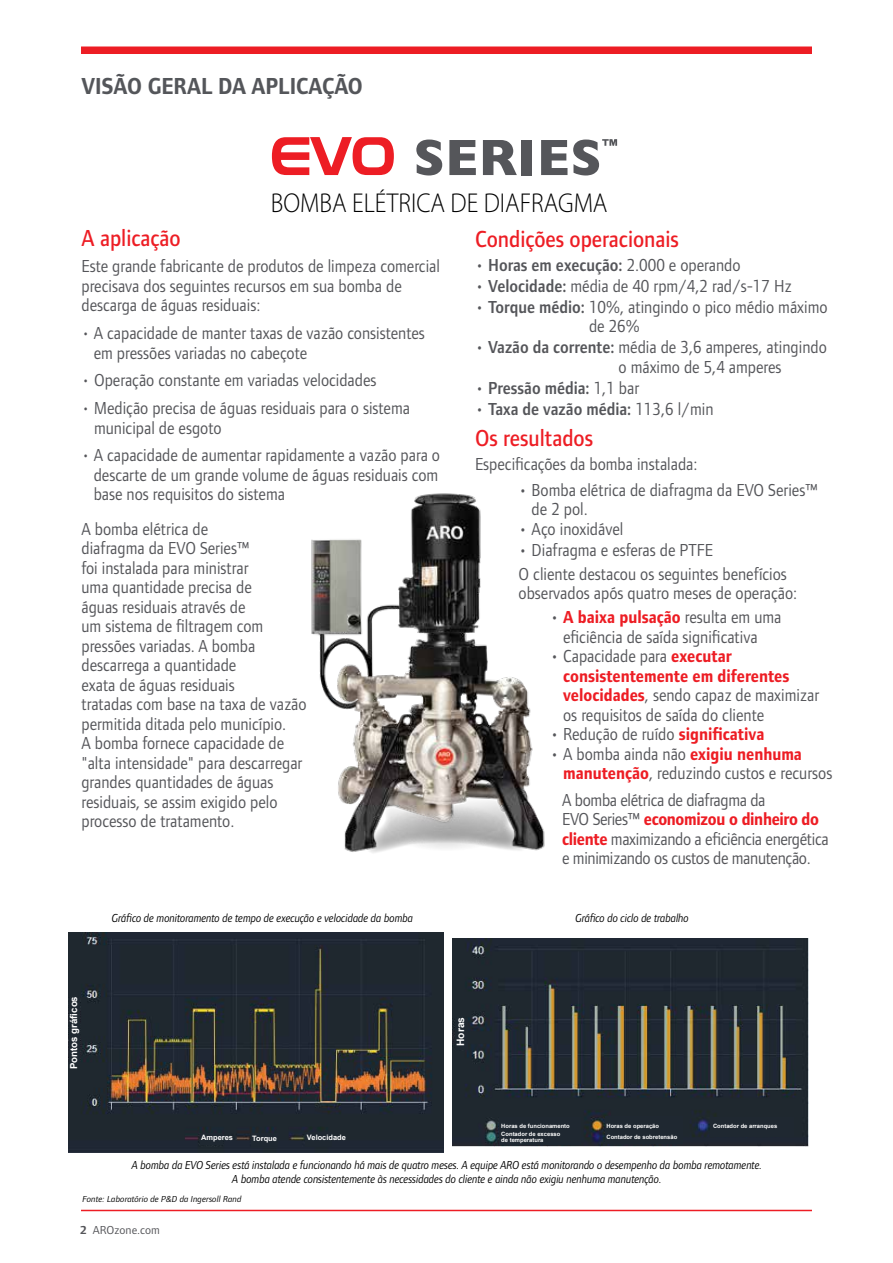
<style>
.page{position:relative;width:893px;height:1263px;background:#fff}
.page>*{position:absolute;margin:0;border:0;box-sizing:border-box;transform-origin:0 0}
.t1{font:300 27.3px "Myriad Pro";color:#000;scale:.91 1}
.t2{font:500 24px "Foundry Form Sans";color:#ed1d24;scale:.9 1}
.t3{font:700 24px "Foundry Form Sans";color:#54565a;scale:.9 1}
.t4{font:18px/19.5px "Foundry Form Sans";color:#55565a;scale:.9 1}
.t5{font:18px/19.5px "Foundry Form Sans";letter-spacing:-.02em;color:#55565a;scale:.9 1}
.t6{font:600 18px "Foundry Form Sans";color:#55565a;scale:.9 1}
.t7{font:italic 12px/13.5px "Foundry Form Sans";letter-spacing:-.01em;color:#000;text-align:center;scale:.9 1}
.t8{font:12px "Foundry Form Sans";color:#55565a}
.t9{font:700 10.2px "Arial";color:#fff}
.t10{font:700 9.6px "Arial";color:#fff}
.t11{font:italic 9px "Foundry Form Sans";color:#000}
.t12{font:700 7.5px "Arial";color:#fff}
.t13{font:700 5.85px/8.7px "Arial";color:#fff}
.s1{font-weight:500}
.s2{font-weight:400}
.s3{font-weight:600}
.s4{font-weight:700;color:#ed1d24}
.s5{font-weight:700}
</style>
<div class="page">
<hr style="left:81px;top:1210px;width:731px;height:1px;background:#ed1d24">
<div style="left:81px;top:47px;width:731px;height:7px;background:#ed1d24"></div>
<svg style="left:272px;top:137px;width:122px;height:38px"></svg>
<svg style="left:416px;top:140px;width:26px;height:35px"></svg>
<svg style="left:449px;top:140px;width:27px;height:35px"></svg>
<svg style="left:483px;top:140px;width:34px;height:35px"></svg>
<div style="left:522px;top:140px;width:10px;height:35px;background:#55565a"></div>
<svg style="left:541px;top:140px;width:26px;height:35px"></svg>
<svg style="left:573px;top:139px;width:44px;height:36px"></svg>
<img style="left:68px;top:933px;width:376px;height:220px">
<div style="left:69px;top:998px;width:11px;height:66px;background:#1f2831"></div>
<div style="left:200px;top:1133px;width:23px;height:12px;background:#1f2831"></div>
<div style="left:251px;top:1132px;width:27px;height:15px;background:#1f2831"></div>
<div style="left:305px;top:1133px;width:27px;height:14px;background:#1f2831"></div>
<img style="left:453px;top:939px;width:356px;height:207px">
<div style="left:455px;top:1018px;width:13px;height:31px;background:#1f2831"></div>
<div style="left:500px;top:1117px;width:81px;height:27px;background:#1f2831"></div>
<div style="left:605px;top:1116px;width:77px;height:28px;background:#1f2831"></div>
<div style="left:711px;top:1117px;width:83px;height:20px;background:#1f2831"></div>
<img style="left:311px;top:493px;width:234px;height:360px">
<h2 class="t3" style="left:81px;top:72px;width:314px">VISÃO GERAL DA APLICAÇÃO</h2>
<h1 class="t1" style="left:271px;top:188px;width:371px">BOMBA ELÉTRICA DE DIAFRAGMA</h1>
<h2 class="t2" style="left:81px;top:225px;width:112px">A aplicação</h2>
<p class="t4" style="left:81px;top:257px;width:400px">Este grande fabricante de produtos de limpeza comercial precisava dos seguintes recursos em sua bomba de descarga de águas residuais:</p>
<p class="t4" style="left:94px;top:323px;width:370px;text-indent:-12px">• A capacidade de manter taxas de vazão consistentes em pressões variadas no cabeçote</p>
<p class="t4" style="left:81px;top:371px;width:329px">• Operação constante em variadas velocidades</p>
<p class="t4" style="left:94px;top:398px;width:353px;text-indent:-13px">• Medição precisa de águas residuais para o sistema municipal de esgoto</p>
<p class="t4" style="left:94px;top:446px;width:386px;text-align:justify;text-indent:-12px">• A capacidade de aumentar rapidamente a vazão para o descarte de um grande volume de águas residuais com base nos requisitos do sistema</p>
<p class="t4" style="left:81px;top:519px;width:252px">A bomba elétrica de<br>diafragma da EVO Series™<br>foi instalada para ministrar<br>uma quantidade precisa de<br>águas residuais através de<br>um sistema de filtragem com pressões variadas. A bomba descarrega a quantidade<br>exata de águas residuais<br>tratadas com base na taxa de vazão permitida ditada pelo município.<br>A bomba fornece capacidade de "alta intensidade" para descarregar grandes quantidades de águas residuais, se assim exigido pelo processo de tratamento.</p>
<h2 class="t2" style="left:475px;top:225px;width:228px">Condições operacionais</h2>
<p class="t6" style="left:475px;top:254px;width:297px"><span class="s1">•</span> Horas em execução: <span class="s2">2.000 e operando</span></p>
<p class="t4" style="left:475px;top:276px;width:353px"><span class="s1">•</span> <span class="s3">Velocidade:</span> média de 40 rpm/4,2 rad/s-17 Hz</p>
<p class="t4" style="left:589px;top:297px;width:266px;text-indent:-114px"><span class="s1">•</span> <span class="s3">Torque médio:</span> 10%, atingindo o pico médio máximo de 26%</p>
<p class="t4" style="left:619px;top:338px;width:233px;text-indent:-143px"><span class="s1">•</span> <span class="s3">Vazão da corrente:</span> média de 3,6 amperes, atingindo o máximo de 5,4 amperes</p>
<p class="t6" style="left:475px;top:377px;width:184px"><span class="s1">•</span> Pressão média: <span class="s2">1,1 bar</span></p>
<p class="t6" style="left:475px;top:398px;width:266px"><span class="s1">•</span> Taxa de vazão média: <span class="s2">113,6 l/min</span></p>
<h2 class="t2" style="left:475px;top:424px;width:133px">Os resultados</h2>
<p class="t4" style="left:475px;top:454px;width:249px">Especificações da bomba instalada:</p>
<p class="t4" style="left:532px;top:480px;width:320px;text-indent:-13px"><span class="s1">•</span> Bomba elétrica de diafragma da EVO Series™ de 2 pol.</p>
<p class="t4" style="left:519px;top:519px;width:118px"><span class="s1">•</span> Aço inoxidável</p>
<p class="t4" style="left:519px;top:538px;width:300px;line-height:24px"><span class="s1">•</span> Diafragma e esferas de PTFE<br>O cliente destacou os seguintes benefícios</p>
<p class="t4" style="left:519px;top:584px;width:311px">observados após quatro meses de operação:</p>
<p class="t4" style="left:550px;top:608px;width:259px;text-align:center"><span class="s1">•</span> <span class="s4">A baixa pulsação</span> resulta em uma eficiência de saída significativa</p>
<p class="t4" style="left:563px;top:647px;width:286px;text-indent:-13px"><span class="s1">•</span> Capacidade para <span class="s4">executar consistentemente em diferentes velocidades</span>, sendo capaz de maximizar os requisitos de saída do cliente</p>
<p class="t4" style="left:550px;top:725px;width:240px"><span class="s1">•</span> Redução de ruído <span class="s4">significativa</span></p>
<p class="t4" style="left:563px;top:744px;width:301px;text-indent:-13px"><span class="s1">•</span> A bomba ainda não <span class="s4">exigiu nenhuma manutenção</span>, reduzindo custos e recursos</p>
<p class="t5" style="left:562px;top:790px;width:298px">A bomba elétrica de diafragma da<br>EVO Series™ <span class="s4">economizou o dinheiro do cliente</span> maximizando a eficiência energética e minimizando os custos de manutenção.</p>
<p class="t10" style="left:67px;top:1069px;width:75px;rotate:-90deg">Pontos gráficos</p>
<p class="t7" style="left:112px;top:911px;width:336px">Gráfico de monitoramento de tempo de execução e velocidade da bomba</p>
<p class="t7" style="left:575px;top:911px;width:128px">Gráfico do ciclo de trabalho</p>
<p class="t12" style="left:201px;top:1132px;width:33px">Amperes</p>
<p class="t12" style="left:252px;top:1132px;width:26px">Torque</p>
<p class="t12" style="left:307px;top:1132px;width:40px">Velocidade</p>
<p class="t9" style="left:453px;top:1046px;width:30px;rotate:-90deg">Horas</p>
<p class="t13" style="left:501px;top:1121px;width:70px">Horas de funcionamento<br>Contador de excesso</p>
<p class="t13" style="left:501px;top:1136px;width:44px">de temperatura</p>
<p class="t13" style="left:606px;top:1120px;width:72px;line-height:10.9px">Horas de operação<br>Contador de sobretensão</p>
<p class="t13" style="left:713px;top:1121px;width:66px">Contador de arranques</p>
<p class="t7" style="left:132px;top:1158px;width:702px">A bomba da EVO Series está instalada e funcionando há mais de quatro meses. A equipe ARO está monitorando o desempenho da bomba remotamente.<br>A bomba atende consistentemente às necessidades do cliente e ainda não exigiu nenhuma manutenção.</p>
<p class="t11" style="left:82px;top:1194px;width:161px">Fonte: Laboratório de P&amp;D da Ingersoll Rand</p>
<p class="t8" style="left:80px;top:1223px;width:82px"><span class="s5">2</span> AROzone.com</p>
</div>
